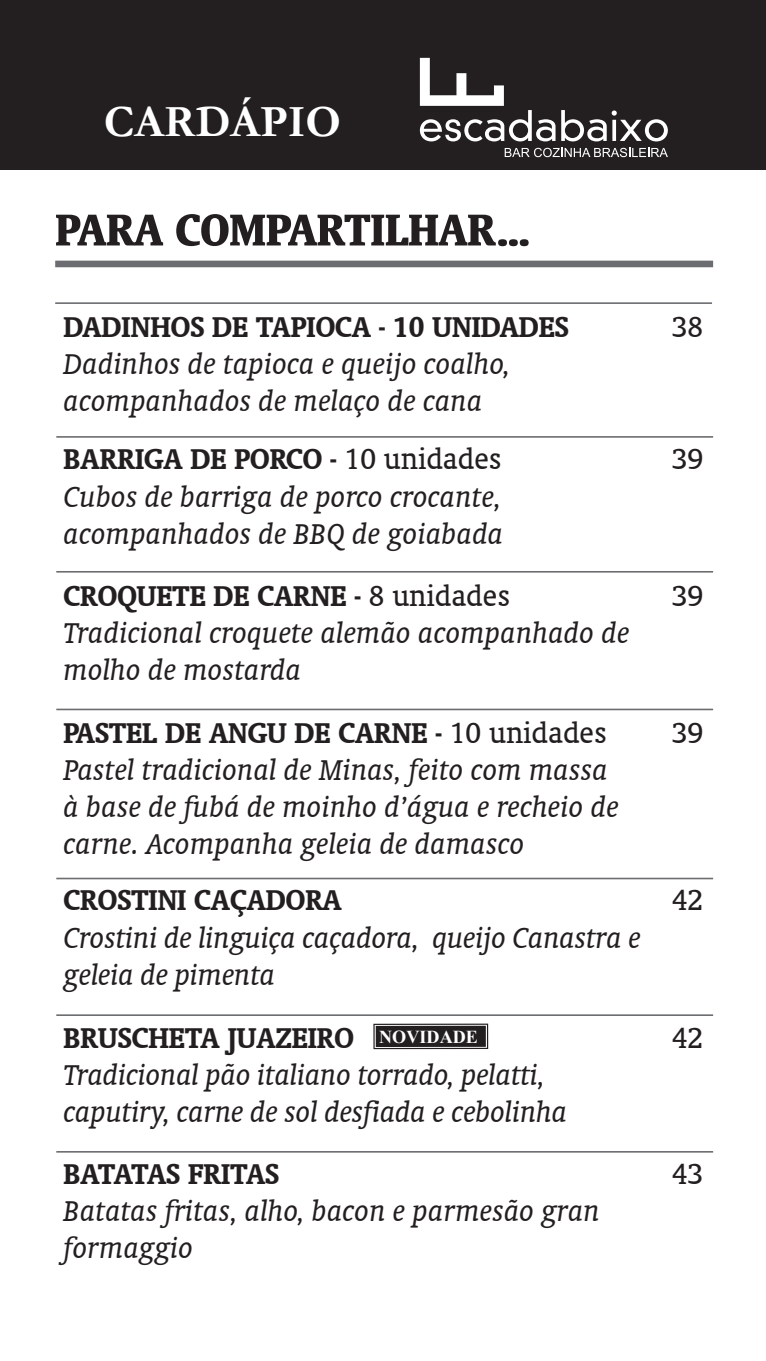
<style>
.page{position:relative;width:766px;height:1361px;background:#fff}
.page>*{position:absolute;margin:0;border:0;box-sizing:border-box;transform-origin:0 0}
.t1{font:700 condensed 50.85px "Oranda BT";color:#231f20}
.t2{font:700 45px "Garamond";color:#fff}
.t3{font:italic 32.4px/37.2px "Oranda BT";color:#231f20}
.t4{font:700 32.4px "Oranda BT";color:#231f20}
.t5{font:32.4px "Oranda BT";color:#231f20}
.t6{font:700 18.15px "Times New Roman";letter-spacing:-.005em;color:#fff}
.s1{font-weight:400}
</style>
<div class="page">
<div style="left:0;top:0;width:765px;height:170px;background:#231f20"></div>
<svg style="left:561px;top:110px;width:106px;height:31px"></svg>
<svg style="left:420px;top:58px;width:135px;height:83px"></svg>
<svg style="left:504px;top:148px;width:163px;height:9px"></svg>
<div style="left:55px;top:261px;width:658px;height:6px;background:#6c6d70"></div>
<hr style="left:55px;top:302px;width:656px;height:2px;background:#6c6d70">
<hr style="left:56px;top:436px;width:657px;height:2px;background:#6c6d70">
<hr style="left:56px;top:571px;width:657px;height:1px;background:#6c6d70">
<hr style="left:56px;top:708px;width:657px;height:2px;background:#6c6d70">
<hr style="left:56px;top:877px;width:657px;height:2px;background:#6c6d70">
<hr style="left:56px;top:1014px;width:657px;height:2px;background:#6c6d70">
<hr style="left:56px;top:1151px;width:657px;height:1px;background:#6c6d70">
<svg style="left:373px;top:1023px;width:115px;height:26px;background:#3c393a"></svg>
<h2 class="t2" style="left:104px;top:95px;width:239px">CARDÁPIO</h2>
<p class="t1" style="left:55px;top:199px;width:475px">PARA COMPARTILHAR...</p>
<p class="t4" style="left:64px;top:307px;width:506px">DADINHOS DE TAPIOCA - 10 UNIDADES</p>
<p class="t3" style="left:64px;top:345px;width:448px">Dadinhos de tapioca e queijo coalho, acompanhados de melaço de cana</p>
<p class="t4" style="left:64px;top:440px;width:439px">BARRIGA DE PORCO - <span class="s1">10 unidades</span></p>
<p class="t3" style="left:64px;top:477px;width:441px">Cubos de barriga de porco crocante, acompanhados de BBQ de goiabada</p>
<p class="t4" style="left:64px;top:576px;width:448px">CROQUETE DE CARNE - <span class="s1">8 unidades</span></p>
<p class="t3" style="left:64px;top:614px;width:567px">Tradicional croquete alemão acompanhado de molho de mostarda</p>
<p class="t4" style="left:64px;top:713px;width:544px">PASTEL DE ANGU DE CARNE - <span class="s1">10 unidades</span></p>
<p class="t3" style="left:64px;top:751px;width:556px">Pastel tradicional de Minas, feito com massa à base de fubá de moinho d’água e recheio de carne. Acompanha geleia de damasco</p>
<p class="t4" style="left:64px;top:881px;width:279px">CROSTINI CAÇADORA</p>
<p class="t3" style="left:64px;top:918px;width:578px">Crostini de linguiça caçadora, queijo Canastra e geleia de pimenta</p>
<p class="t4" style="left:64px;top:1018px;width:292px">BRUSCHETA JUAZEIRO</p>
<p class="t3" style="left:64px;top:1056px;width:505px">Tradicional pão italiano torrado, pelatti, caputiry, carne de sol desfiada e cebolinha</p>
<p class="t6" style="left:379px;top:1024px;width:101px">NOVIDADE</p>
<p class="t4" style="left:64px;top:1154px;width:217px">BATATAS FRITAS</p>
<p class="t3" style="left:64px;top:1192px;width:537px">Batatas fritas, alho, bacon e parmesão gran formaggio</p>
<p class="t5" style="left:671px;top:308px;width:33px">38</p>
<p class="t5" style="left:671px;top:441px;width:33px">39</p>
<p class="t5" style="left:671px;top:577px;width:33px">39</p>
<p class="t5" style="left:671px;top:714px;width:33px">39</p>
<p class="t5" style="left:671px;top:882px;width:33px">42</p>
<p class="t5" style="left:671px;top:1019px;width:33px">42</p>
<p class="t5" style="left:671px;top:1155px;width:33px">43</p>
</div>
